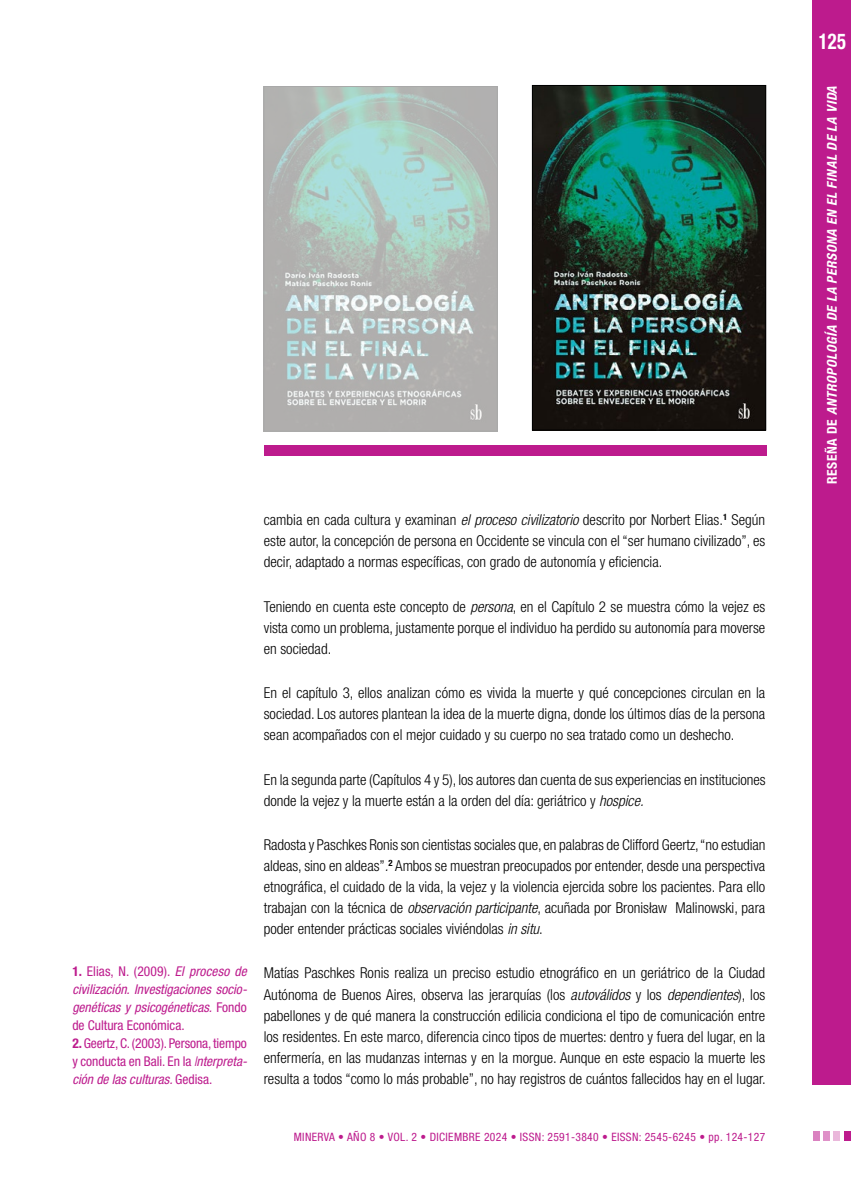
<style>
.page{position:relative;width:851px;height:1191px;background:#fff}
.page>*{position:absolute;margin:0;border:0;box-sizing:border-box;transform-origin:0 0}
.t1{font:700 condensed 21.75px "Helvetica Neue LT Std";color:#fff;scale:.85 1}
._00-TEXTO_GENERAL{font:300 condensed 15px/21px "Helvetica Neue LT Std";color:#000;text-align:justify}
._00-NOTA_MARGEN{font:italic condensed 13.5px/18px "Helvetica Neue LT Std";color:#bd1b8d;text-align:justify}
._00-NOTA_MARGEN-2{font:condensed 13.5px/18px "Helvetica Neue LT Std";letter-spacing:-.005em;color:#bd1b8d;text-align:justify}
.t2{font:italic 700 condensed 13.5px "Helvetica Neue LT Std";letter-spacing:.03em;color:#fff}
.t3{font:condensed 11.55px "Helvetica Neue LT Std";letter-spacing:.03em;color:#bd1b8d}
.s1{font-weight:700;font-style:normal}
.s2{font-style:normal}
.s3{font-weight:700}
.s4{font-weight:300;font-style:italic}
.s5{font-style:italic}
</style>
<div class="page">
<div style="left:812px;top:0;width:38px;height:1084px;background:#bd1b8d"></div>
<div style="left:822px;top:1131px;width:7px;height:10px;background:#df91c8"></div>
<div style="left:833px;top:1131px;width:7px;height:10px;background:#eab8db"></div>
<div style="left:844px;top:1131px;width:6px;height:10px;background:#bd1b8d"></div>
<div style="left:812px;top:1131px;width:7px;height:10px;background:#da81c0"></div>
<div style="left:264px;top:445px;width:502px;height:11px;background:#bd1b8d"></div>
<img style="left:534px;top:87px;width:230px;height:341px">
<div style="left:532px;top:85px;width:234px;height:345px;border:1px solid #000"></div>
<img style="left:265px;top:88px;width:230px;height:341px">
<p class="_00-NOTA_MARGEN" style="left:72px;top:962px;width:176px"><span class="s1">1.</span> <span class="s2">Elias, N. (2009).</span> El proceso de civilización. Investigaciones socio&shy;genéticas y psicogéneticas. <span class="s2">Fondo de Cultura Económica.</span></p>
<p class="_00-NOTA_MARGEN-2" style="left:72px;top:1034px;width:176px"><span class="s3">2.</span> Geertz, C. (2003). Persona, tiempo y conducta en Bali. En la <span class="s4">I</span><span class="s5">nterpreta&shy;ción de las culturas.</span> Gedisa.</p>
<p class="_00-TEXTO_GENERAL" style="left:264px;top:509px;width:503px">cambia en cada cultura y examinan <span class="s5">el proceso civilizatorio</span> descrito por Norbert Elias.<sup>1</sup> Según este autor, la concepción de persona en Occidente se vincula con el “ser humano civilizado”, es decir, adaptado a normas específicas, con grado de autonomía y eficiencia.</p>
<p class="_00-TEXTO_GENERAL" style="left:264px;top:596px;width:503px">Teniendo en cuenta este concepto de <span class="s5">persona</span>, en el Capítulo 2 se muestra cómo la vejez es vista como un problema, justamente porque el individuo ha perdido su autonomía para moverse en sociedad.</p>
<p class="_00-TEXTO_GENERAL" style="left:264px;top:682px;width:503px">En el capítulo 3, ellos analizan cómo es vivida la muerte y qué concepciones circulan en la sociedad. Los autores plantean la idea de la muerte digna, donde los últimos días de la persona sean acompañados con el mejor cuidado y su cuerpo no sea tratado como un deshecho.</p>
<p class="_00-TEXTO_GENERAL" style="left:264px;top:768px;width:503px">En la segunda parte (Capítulos 4 y 5), los autores dan cuenta de sus experiencias en instituciones donde la vejez y la muerte están a la orden del día: geriátrico y <span class="s5">hospice.</span></p>
<p class="_00-TEXTO_GENERAL" style="left:264px;top:834px;width:503px">Radosta y Paschkes Ronis son cientistas sociales que, en palabras de Clifford Geertz, “no estudian aldeas, sino en aldeas”<span class="s5">.</span><sup>2</sup> Ambos se muestran preocupados por entender, desde una perspectiva etnográfica, el cuidado de la vida, la vejez y la violencia ejercida sobre los pacientes. Para ello trabajan con la técnica de <span class="s5">observación participante</span>, acuñada por Bronisław Malinowski, para poder entender prácticas sociales viviéndolas <span class="s5">in situ</span>.</p>
<p class="_00-TEXTO_GENERAL" style="left:264px;top:962px;width:503px">Matías Paschkes Ronis realiza un preciso estudio etnográfico en un geriátrico de la Ciudad Autónoma de Buenos Aires, observa las jerarquías (los <span class="s5">autoválidos</span> y los <span class="s5">dependientes</span>), los pabellones y de qué manera la construcción edilicia condiciona el tipo de comunicación entre los residentes. En este marco, diferencia cinco tipos de muertes: dentro y fuera del lugar, en la enfermería, en las mudanzas internas y en la morgue. Aunque en este espacio la muerte les resulta a todos “como lo más probable”, no hay registros de cuántos fallecidos hay en el lugar.</p>
<p class="t3" style="left:294px;top:1130px;width:473px">MINERVA • AÑO 8 • VOL. 2 • DICIEMBRE 2024 • ISSN: 2591-3840 • EISSN: 2545-6245 • pp. 124-127</p>
<h1 class="t1" style="left:818px;top:28px;width:34px">125</h1>
<p class="t2" style="left:823px;top:484px;width:399px;rotate:-90deg"><span class="s2">RESEÑA DE</span> ANTROPOLOGÍA DE LA PERSONA EN EL FINAL DE LA VIDA</p>
</div>
